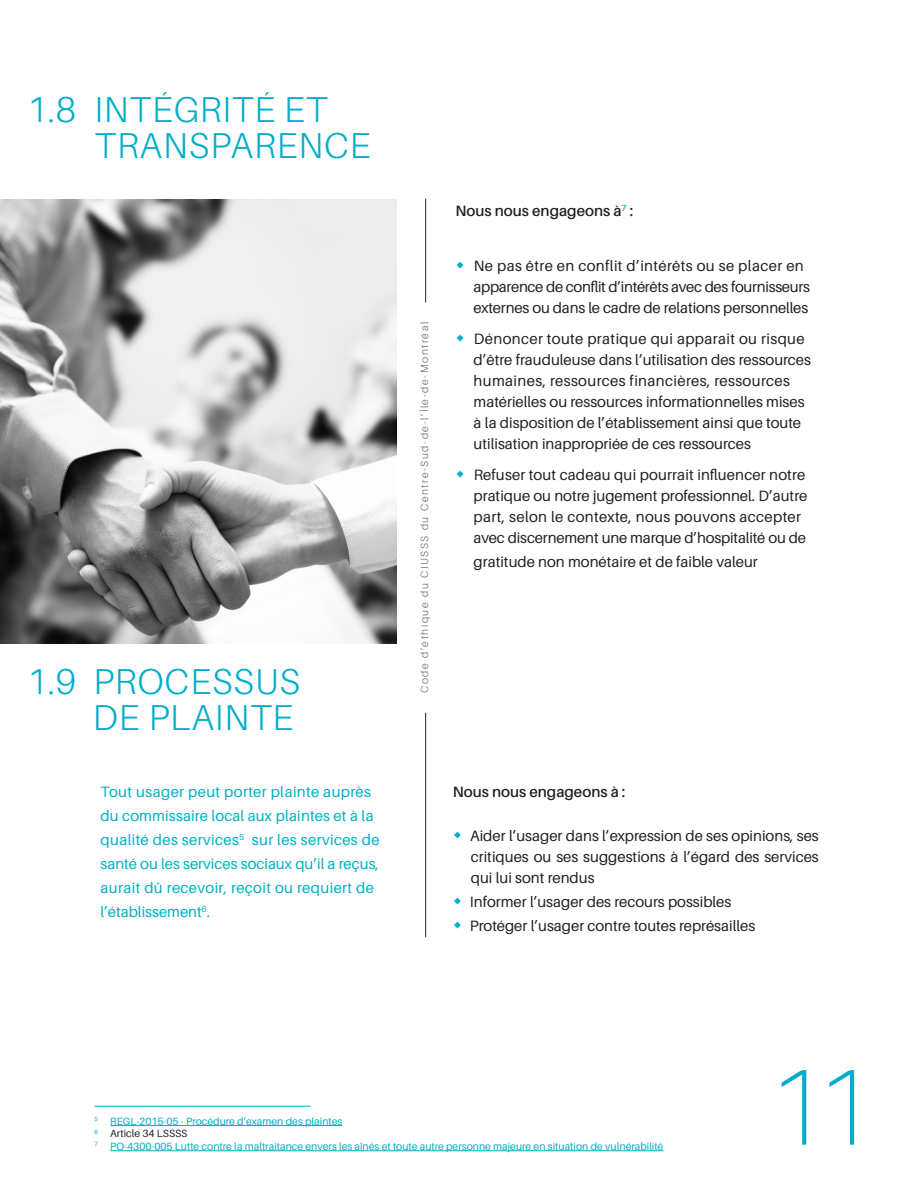
<style>
.page{position:relative;width:918px;height:1188px;background:#fff}
.page>*{position:absolute;margin:0;border:0;box-sizing:border-box;transform-origin:0 0}
.t1{font:100 108px "Aileron";color:#00aec7}
.t2{font:300 36px "Aileron";letter-spacing:.025em;color:#00aec7}
.t3{font:15px/21px "Aileron";color:#231f20}
.t4{font:15px/24px "Aileron";letter-spacing:.025em;color:#00aec7}
.t5{font:600 15px "Aileron";color:#231f20}
.t6{font:10.5px "Aileron";color:#00aec7}
.t7{font:300 10.5px "Aileron";letter-spacing:.15em;color:#636366}
.t8{font:10.5px "Aileron";color:#231f20}
</style>
<div class="page">
<hr style="left:425px;top:199px;width:1px;height:103px;background:#231f20">
<hr style="left:425px;top:713px;width:1px;height:224px;background:#231f20">
<hr style="left:110px;top:1125px;width:232px;height:1px;background:#00aec7">
<hr style="left:110px;top:1151px;width:553px;height:1px;background:#00aec7">
<hr style="left:95px;top:1106px;width:216px;height:1px;background:#00aec7">
<img style="left:0;top:200px;width:396px;height:444px">
<p class="t2" style="left:27px;top:90px;width:302px">1.8 INTÉGRITÉ ET</p>
<p class="t2" style="left:94px;top:126px;width:278px">TRANSPARENCE</p>
<p class="t2" style="left:27px;top:662px;width:275px">1.9 PROCESSUS</p>
<p class="t2" style="left:93px;top:698px;width:202px">DE PLAINTE</p>
<p class="t7" style="left:419px;top:693px;width:372px;rotate:-90deg">Code d’éthique du CIUSSS du Centre-Sud-de-l’Île-de-Montréal</p>
<p class="t5" style="left:456px;top:203px;width:179px">Nous nous engageons à<sup>7</sup> :</p>
<p class="t3" style="left:474px;top:255px;width:338px">Ne pas être en conflit d’intérêts ou se placer en apparence de conflit d’intérêts avec des fournisseurs externes ou dans le cadre de relations personnelles</p>
<p class="t3" style="left:474px;top:328px;width:339px">Dénoncer toute pratique qui apparait ou risque d’être frauduleuse dans l’utilisation des ressources humaines, ressources financières, ressources matérielles ou ressources informationnelles mises à la disposition de l’établissement ainsi que toute utilisation inappropriée de ces ressources</p>
<p class="t3" style="left:474px;top:464px;width:335px">Refuser tout cadeau qui pourrait influencer notre pratique ou notre jugement professionnel. D’autre part, selon le contexte, nous pouvons accepter avec discernement une marque d’hospitalité ou de</p>
<p class="t3" style="left:474px;top:551px;width:286px">gratitude non monétaire et de faible valeur</p>
<p class="t4" style="left:101px;top:780px;width:281px">Tout usager peut porter plainte auprès du commissaire local aux plaintes et à la qualité des services<sup>5</sup> sur les services de santé ou les services sociaux qu’il a reçus, aurait dû recevoir, reçoit ou requiert de l’établissement<sup>6</sup>.</p>
<p class="t5" style="left:453px;top:783px;width:174px">Nous nous engageons à :</p>
<p class="t3" style="left:470px;top:826px;width:350px;text-align:justify">Aider l’usager dans l’expression de ses opinions, ses critiques ou ses suggestions à l’égard des services qui lui sont rendus</p>
<p class="t3" style="left:470px;top:892px;width:263px">Informer l’usager des recours possibles</p>
<p class="t3" style="left:470px;top:915px;width:287px">Protéger l’usager contre toutes représailles</p>
<p class="t6" style="left:95px;top:1115px;width:249px"><sup>5</sup> REGL-2015-05 - Procédure d’examen des plaintes</p>
<p class="t8" style="left:95px;top:1128px;width:94px"><sup>6</sup> Article 34 LSSSS</p>
<p class="t6" style="left:95px;top:1140px;width:570px"><sup>7</sup> PO-4300-005 Lutte contre la maltraitance envers les aînés et toute autre personne majeure en situation de vulnérabilité</p>
<h1 class="t1" style="left:767px;top:1048px;width:108px">11</h1>
</div>
